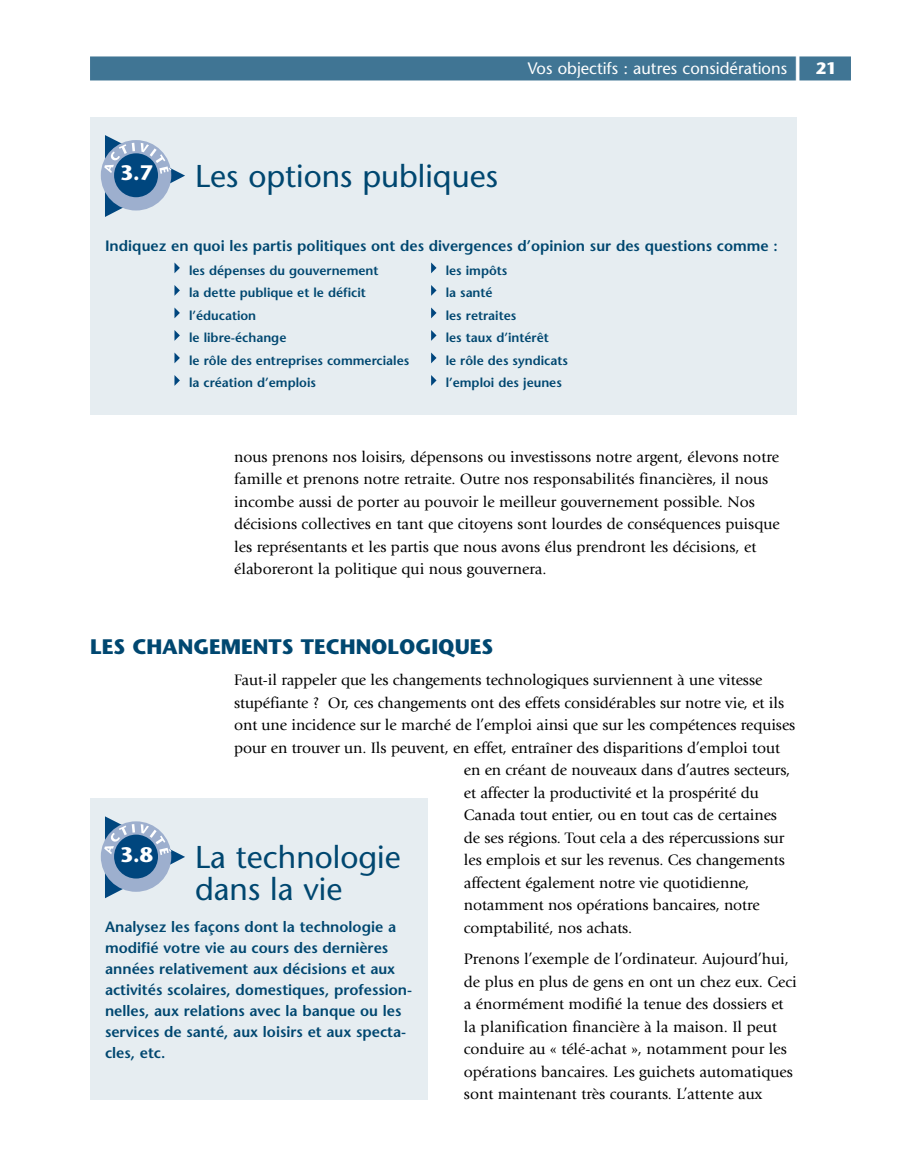
<style>
.page{position:relative;width:905px;height:1175px;background:#fff}
.page>*{position:absolute;margin:0;border:0;box-sizing:border-box;transform-origin:0 0}
.t1{font:31.5px/31.5px "Stone Sans";color:#004770}
.t2{font:700 21px "Stone Sans";color:#004770}
.t3{font:700 21px "Stone Sans";color:#fff}
.t4{font:16.5px "Stone Sans";color:#fff}
.t5{font:15.75px/22.5px "Giovanni";color:#000}
.t6{font:600 15px/21px "Stone Sans";color:#004770}
.t7{font:600 12.9px "Stone Sans";color:#004770}
.s1{font-weight:700;font-size:36px}
.s2{font-weight:700}
</style>
<div class="page">
<div style="left:90px;top:56px;width:760px;height:24px;background:#407594"></div>
<div style="left:90px;top:117px;width:706px;height:297px;background:#e6edf1"></div>
<svg style="left:431px;top:375px;width:5px;height:11px"></svg>
<svg style="left:174px;top:375px;width:6px;height:11px"></svg>
<svg style="left:431px;top:352px;width:5px;height:11px"></svg>
<svg style="left:174px;top:352px;width:6px;height:11px"></svg>
<svg style="left:431px;top:330px;width:5px;height:11px"></svg>
<svg style="left:174px;top:330px;width:6px;height:11px"></svg>
<svg style="left:431px;top:307px;width:5px;height:11px"></svg>
<svg style="left:174px;top:307px;width:6px;height:11px"></svg>
<svg style="left:431px;top:285px;width:5px;height:11px"></svg>
<svg style="left:174px;top:285px;width:6px;height:11px"></svg>
<svg style="left:431px;top:262px;width:5px;height:11px"></svg>
<svg style="left:174px;top:262px;width:6px;height:11px"></svg>
<svg style="left:104px;top:135px;width:81px;height:82px"></svg>
<div style="left:114px;top:153px;width:44px;height:44px;background:#00467e;border-radius:50%"></div>
<div style="left:90px;top:798px;width:338px;height:302px;background:#e6edf1"></div>
<svg style="left:104px;top:816px;width:81px;height:82px"></svg>
<div style="left:114px;top:834px;width:44px;height:44px;background:#00467e;border-radius:50%"></div>
<h2 class="t3" style="left:120px;top:165px;width:35px">3.7</h2>
<h1 class="t1" style="left:195px;top:163px;width:304px">Les options publiques</h1>
<p class="t4" style="left:527px;top:62px;width:310px">Vos objectifs : autres considérations <span class="s1">|</span> <span class="s2">21</span></p>
<p class="t6" style="left:105px;top:236px;width:674px">Indiquez en quoi les partis politiques ont des divergences d’opinion sur des questions comme :</p>
<p class="t7" style="left:189px;top:265px;width:191px">les dépenses du gouvernement</p>
<p class="t7" style="left:445px;top:265px;width:63px">les impôts</p>
<p class="t7" style="left:189px;top:287px;width:178px">la dette publique et le déficit</p>
<p class="t7" style="left:445px;top:287px;width:48px">la santé</p>
<p class="t7" style="left:189px;top:310px;width:69px">l’éducation</p>
<p class="t7" style="left:445px;top:310px;width:72px">les retraites</p>
<p class="t7" style="left:189px;top:332px;width:99px">le libre-échange</p>
<p class="t7" style="left:445px;top:332px;width:104px">les taux d’intérêt</p>
<p class="t7" style="left:189px;top:355px;width:222px">le rôle des entreprises commerciales</p>
<p class="t7" style="left:445px;top:355px;width:124px">le rôle des syndicats</p>
<p class="t7" style="left:189px;top:377px;width:128px">la création d’emplois</p>
<p class="t7" style="left:445px;top:377px;width:118px">l’emploi des jeunes</p>
<p class="t5" style="left:234px;top:446px;width:547px">nous prenons nos loisirs, dépensons ou investissons notre argent, élevons notre famille et prenons notre retraite. Outre nos responsabilités financières, il nous incombe aussi de porter au pouvoir le meilleur gouvernement possible. Nos décisions collectives en tant que citoyens sont lourdes de conséquences puisque les représentants et les partis que nous avons élus prendront les décisions, et élaboreront la politique qui nous gouvernera.</p>
<h2 class="t2" style="left:90px;top:638px;width:404px">LES CHANGEMENTS TECHNOLOGIQUES</h2>
<p class="t5" style="left:234px;top:670px;width:529px">Faut-il rappeler que les changements technologiques surviennent à une vitesse</p>
<p class="t5" style="left:234px;top:692px;width:551px">stupéfiante ? Or, ces changements ont des effets considérables sur notre vie, et ils</p>
<p class="t5" style="left:234px;top:715px;width:562px">ont une incidence sur le marché de l’emploi ainsi que sur les compétences requises</p>
<p class="t5" style="left:234px;top:737px;width:547px">pour en trouver un. Ils peuvent, en effet, entraîner des disparitions d’emploi tout</p>
<p class="t5" style="left:464px;top:760px;width:328px">en en créant de nouveaux dans d’autres secteurs,</p>
<p class="t5" style="left:464px;top:782px;width:296px">et affecter la productivité et la prospérité du</p>
<p class="t5" style="left:464px;top:805px;width:314px">Canada tout entier, ou en tout cas de certaines</p>
<p class="t5" style="left:464px;top:827px;width:322px">de ses régions. Tout cela a des répercussions sur</p>
<p class="t5" style="left:464px;top:850px;width:322px">les emplois et sur les revenus. Ces changements</p>
<p class="t5" style="left:464px;top:872px;width:287px">affectent également notre vie quotidienne,</p>
<p class="t5" style="left:464px;top:895px;width:297px">notamment nos opérations bancaires, notre</p>
<p class="t5" style="left:464px;top:917px;width:170px">comptabilité, nos achats.</p>
<p class="t5" style="left:464px;top:949px;width:334px">Prenons l’exemple de l’ordinateur. Aujourd’hui, de plus en plus de gens en ont un chez eux. Ceci a énormément modifié la tenue des dossiers et la planification financière à la maison. Il peut conduire au « télé-achat », notamment pour les opérations bancaires. Les guichets automatiques sont maintenant très courants. L’attente aux</p>
<h1 class="t1" style="left:195px;top:844px;width:207px">La technologie dans la vie</h1>
<p class="t6" style="left:105px;top:917px;width:308px">Analysez les façons dont la technologie a modifié votre vie au cours des dernières années relativement aux décisions et aux activités scolaires, domestiques, profession&shy;nelles, aux relations avec la banque ou les services de santé, aux loisirs et aux specta&shy;cles, etc.</p>
<h2 class="t3" style="left:120px;top:846px;width:35px">3.8</h2>
</div>
